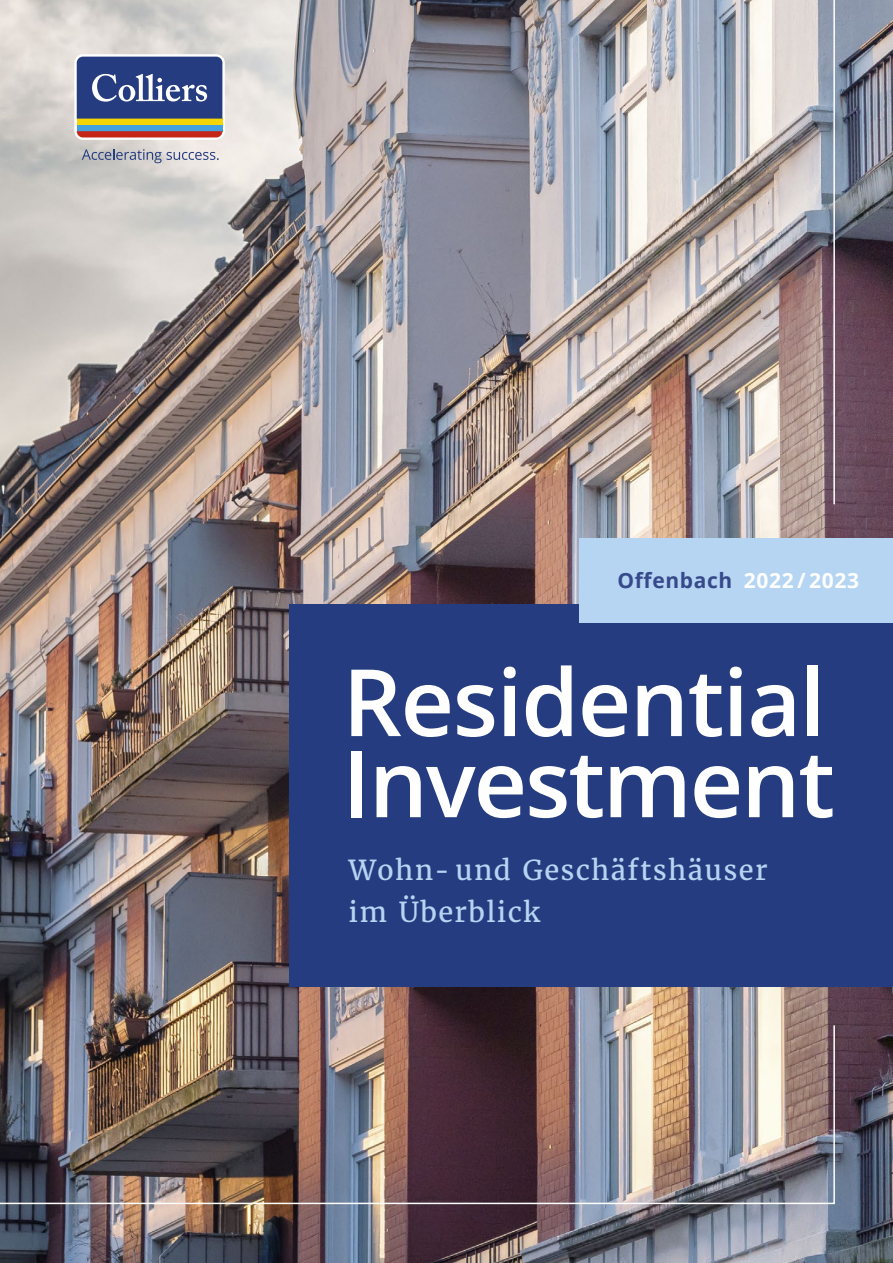
<style>
.page{position:relative;width:893px;height:1263px;background:#fff}
.page>*{position:absolute;margin:0;border:0;box-sizing:border-box;transform-origin:0 0}
.t1{font:600 93px/81.2px "Open Sans";letter-spacing:-.015em;color:#fff}
.t2{font:27.45px/42px "Merriweather";letter-spacing:.05em;color:#b5d5f3}
.t3{font:700 21px "Open Sans";letter-spacing:.03em;color:#37498a}
.s1{color:#fff}
</style>
<div class="page">
<img style="left:0;top:0;width:893px;height:1263px">
<img style="left:0;top:1024px;width:836px;height:181px">
<hr style="left:833px;top:0;width:2px;height:504px;background:#fff">
<div style="left:289px;top:604px;width:604px;height:382px;background:#253d80"></div>
<svg style="left:74px;top:54px;width:151px;height:86px"></svg>
<div style="left:77px;top:125px;width:145px;height:6px;background:#45a1de"></div>
<div style="left:77px;top:119px;width:145px;height:6px;background:#f6d505"></div>
<svg style="left:77px;top:131px;width:145px;height:6px"></svg>
<svg style="left:77px;top:57px;width:145px;height:62px;background:#3e538c"></svg>
<svg style="left:82px;top:149px;width:137px;height:14px;background:#b6b7c2"></svg>
<div style="left:580px;top:538px;width:313px;height:85px;background:#b5d5f3"></div>
<p class="t3" style="left:617px;top:566px;width:243px">Offenbach <span class="s1">2022 / 2023</span></p>
<h1 class="t1" style="left:343px;top:660px;width:494px">Residential<br>Investment</h1>
<p class="t2" style="left:349px;top:850px;width:420px">Wohn- und Geschäftshäuser im Überblick</p>
</div>
